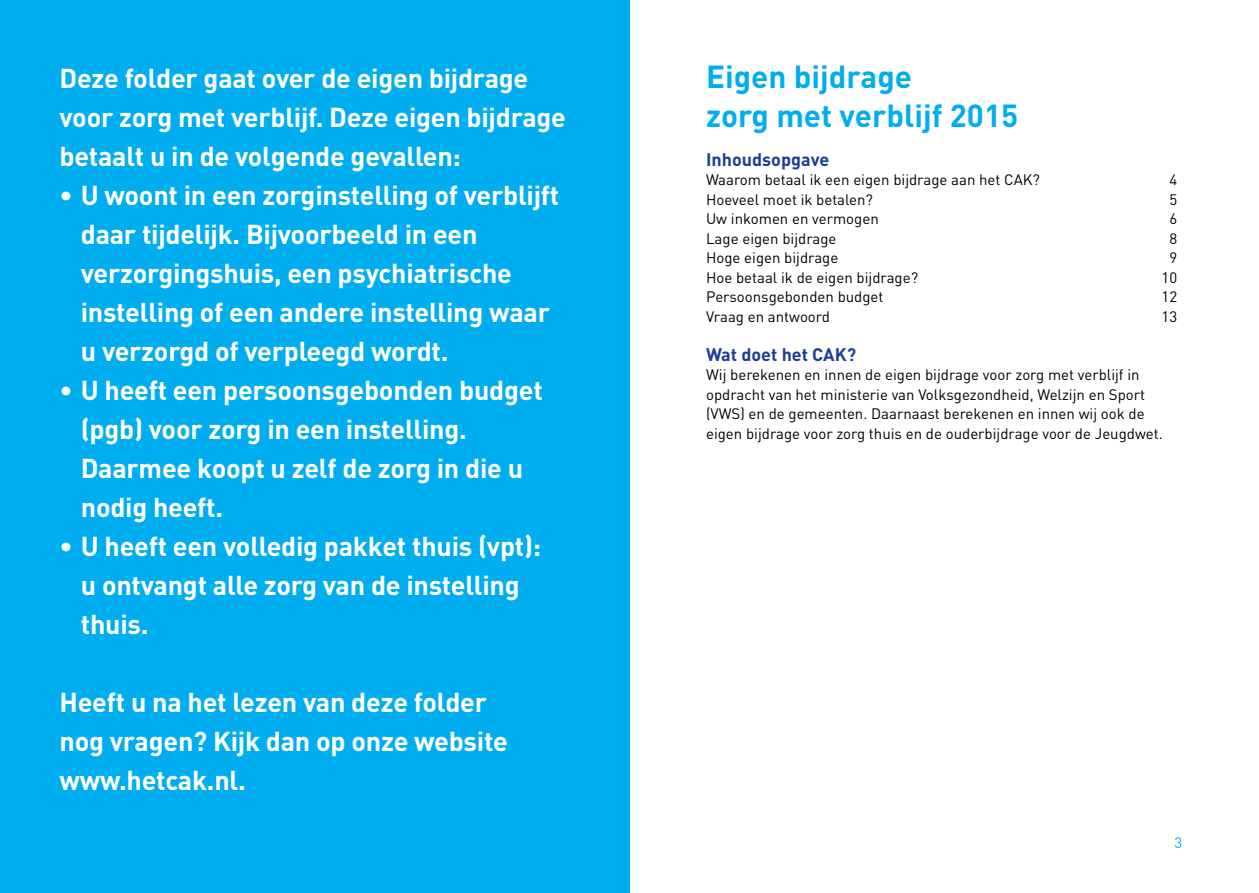
<style>
.page{position:relative;width:1259px;height:893px;background:#fff}
.page>*{position:absolute;margin:0;border:0;box-sizing:border-box;transform-origin:0 0}
.t1{font:700 31.5px/39px "DIN";color:#00aeef}
.t2{font:700 27px/39px "DIN";letter-spacing:-.01em;color:#fff}
.t3{font:700 18px "DIN";color:#1c3e94}
.t4{font:15px/19.5px "DIN";color:#000}
.t5{font:15px "DIN";color:#00aeef}
</style>
<div class="page">
<div style="left:0;top:0;width:629px;height:893px;background:#00aeef"></div>
<p class="t2" style="left:60px;top:57px;width:508px">Deze folder gaat over de eigen bijdrage voor zorg met verblijf. Deze eigen bijdrage betaalt u in de volgende gevallen:</p>
<p class="t2" style="left:81px;top:174px;width:480px;text-indent:-21px">• U woont in een zorginstelling of verblijft daar tijdelijk. Bijvoorbeeld in een verzorgingshuis, een psychiatrische instelling of een andere instelling waar u verzorgd of verpleegd wordt.</p>
<p class="t2" style="left:81px;top:369px;width:463px;text-indent:-21px">• U heeft een persoonsgebonden budget (pgb) voor zorg in een instelling.<br>Daarmee koopt u zelf de zorg in die u nodig heeft.</p>
<p class="t2" style="left:81px;top:525px;width:462px;text-indent:-21px">• U heeft een volledig pakket thuis (vpt): u ontvangt alle zorg van de instelling thuis.</p>
<p class="t2" style="left:60px;top:681px;width:450px">Heeft u na het lezen van deze folder nog vragen? Kijk dan op onze website www.hetcak.nl.</p>
<p class="t1" style="left:706px;top:56px;width:314px">Eigen bijdrage<br>zorg met verblijf 2015</p>
<p class="t3" style="left:706px;top:147px;width:125px">Inhoudsopgave</p>
<p class="t4" style="left:706px;top:170px;width:335px">Waarom betaal ik een eigen bijdrage aan het CAK?</p>
<p class="t4" style="left:1169px;top:170px;width:9px">4</p>
<p class="t4" style="left:706px;top:189px;width:168px">Hoeveel moet ik betalen?</p>
<p class="t4" style="left:1169px;top:189px;width:9px">5</p>
<p class="t4" style="left:706px;top:209px;width:174px">Uw inkomen en vermogen</p>
<p class="t4" style="left:1169px;top:209px;width:9px">6</p>
<p class="t4" style="left:706px;top:228px;width:132px">Lage eigen bijdrage</p>
<p class="t4" style="left:1169px;top:228px;width:9px">8</p>
<p class="t4" style="left:706px;top:248px;width:134px">Hoge eigen bijdrage</p>
<p class="t4" style="left:1169px;top:248px;width:9px">9</p>
<p class="t4" style="left:706px;top:267px;width:214px">Hoe betaal ik de eigen bijdrage?</p>
<p class="t4" style="left:1161px;top:267px;width:17px">10</p>
<p class="t4" style="left:706px;top:287px;width:179px">Persoonsgebonden budget</p>
<p class="t4" style="left:1161px;top:287px;width:17px">12</p>
<p class="t4" style="left:706px;top:306px;width:125px">Vraag en antwoord</p>
<p class="t4" style="left:1161px;top:306px;width:17px">13</p>
<p class="t3" style="left:706px;top:342px;width:152px">Wat doet het CAK?</p>
<p class="t4" style="left:706px;top:365px;width:458px">Wij berekenen en innen de eigen bijdrage voor zorg met verblijf in opdracht van het ministerie van Volksgezondheid, Welzijn en Sport (VWS) en de gemeenten. Daarnaast berekenen en innen wij ook de eigen bijdrage voor zorg thuis en de ouderbijdrage voor de Jeugdwet.</p>
<p class="t5" style="left:1174px;top:833px;width:9px">3</p>
</div>
